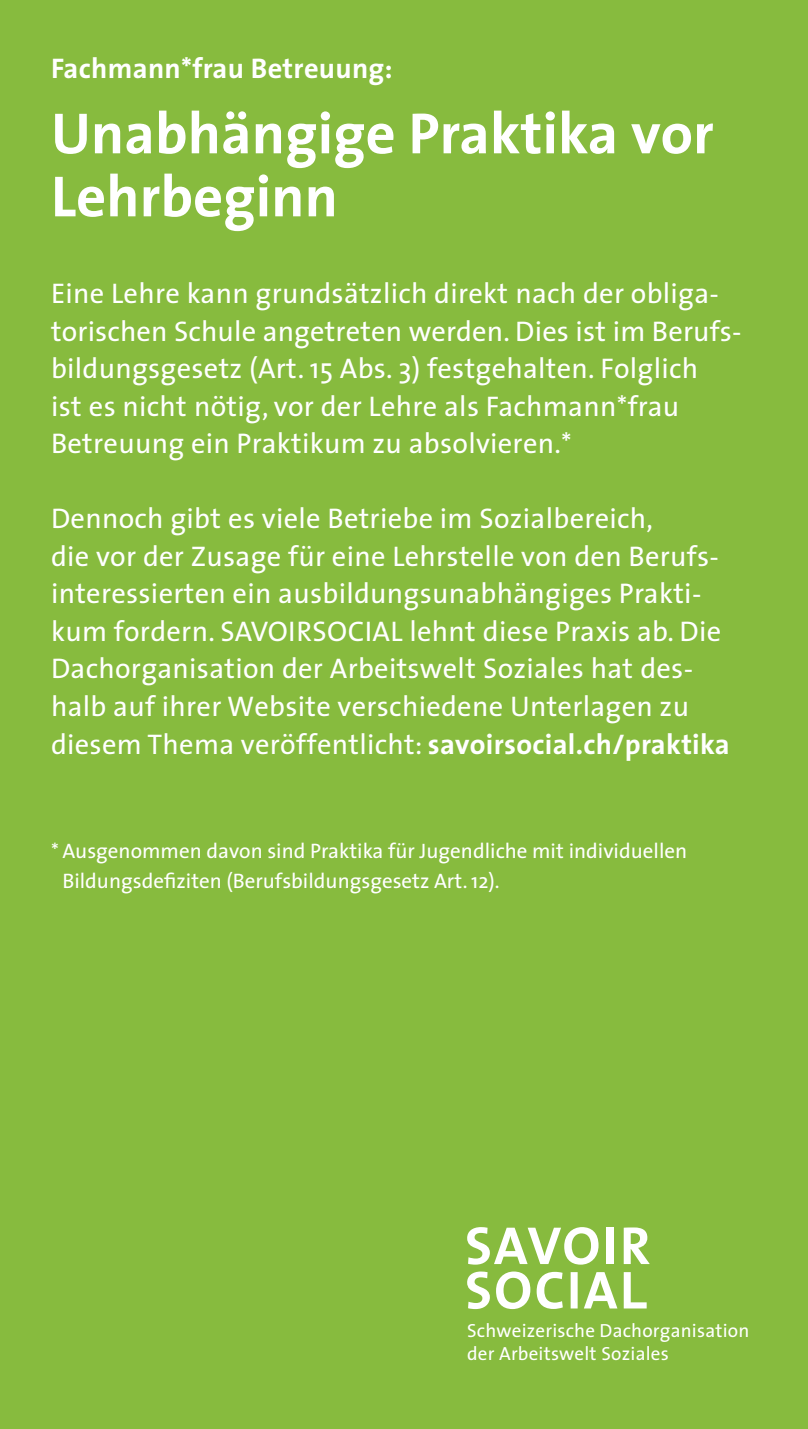
<style>
.page{position:relative;width:808px;height:1429px;background:#87bb3e}
.page>*{position:absolute;margin:0;border:0;box-sizing:border-box;transform-origin:0 0}
.t1{font:700 58.5px/63px "The Sans";color:#fff}
.t2{font:28.5px/37.5px "The Sans";letter-spacing:.01em;color:#fff}
.t3{font:700 28.5px "The Sans";letter-spacing:.01em;color:#fff}
.t4{font:21px/30px "The Sans";color:#fff}
.t5{font:18.9px/22.8px "The Sans";letter-spacing:.01em;color:#fff}
.s1{font-weight:700}
</style>
<div class="page">
<svg style="left:467px;top:1271px;width:180px;height:38px"></svg>
<svg style="left:467px;top:1227px;width:131px;height:37px"></svg>
<div style="left:607px;top:1227px;width:7px;height:37px;background:#fff"></div>
<svg style="left:624px;top:1227px;width:26px;height:37px"></svg>
<p class="t3" style="left:51px;top:45px;width:343px">Fachmann*frau Betreuung:</p>
<h1 class="t1" style="left:51px;top:100px;width:664px">Unabhängige Praktika vor<br>Lehrbeginn</h1>
<p class="t2" style="left:51px;top:274px;width:692px">Eine Lehre kann grundsätzlich direkt nach der obliga&shy;torischen Schule angetreten werden. Dies ist im Berufs&shy;bildungsgesetz (Art. 15 Abs. 3) festgehalten. Folglich<br>ist es nicht nötig, vor der Lehre als Fachmann*frau Betreuung ein Praktikum zu absolvieren.*</p>
<p class="t2" style="left:51px;top:499px;width:680px">Dennoch gibt es viele Betriebe im Sozialbereich,<br>die vor der Zusage für eine Lehrstelle von den Berufs&shy;interessierten ein ausbildungsunabhängiges Prakti&shy;kum fordern. SAVOIRSOCIAL lehnt diese Praxis ab. Die Dachorganisation der Arbeitswelt Soziales hat des&shy;halb auf ihrer Website verschiedene Unterlagen zu diesem Thema veröffentlicht: <span class="s1">savoirsocial.ch/praktika</span></p>
<p class="t4" style="left:62px;top:836px;width:626px;text-indent:-11px">* Ausgenommen davon sind Praktika für Jugendliche mit individuellen<br>Bildungsdefiziten (Berufsbildungsgesetz Art. 12).</p>
<p class="t5" style="left:467px;top:1319px;width:284px">Schweizerische Dachorganisation der Arbeitswelt Soziales</p>
</div>
